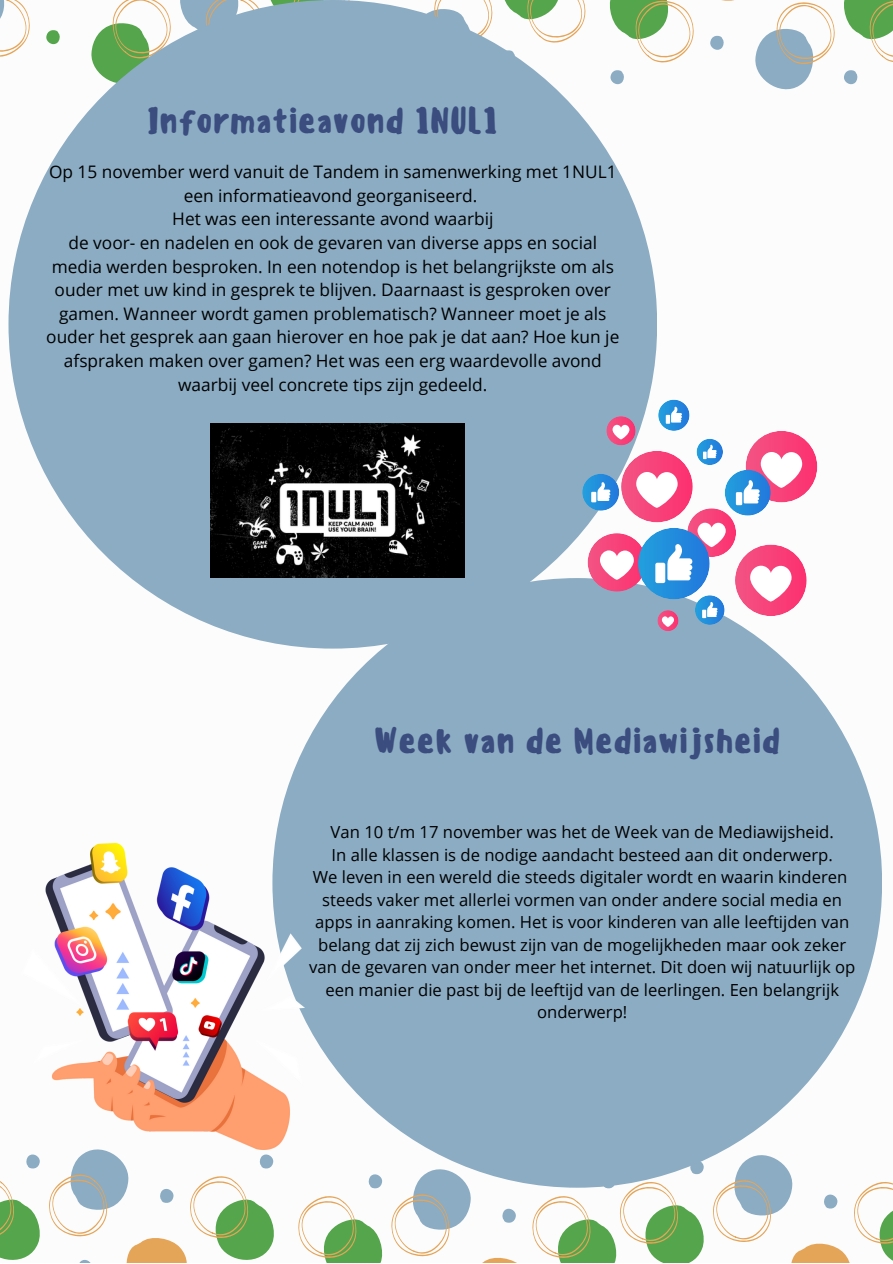
<style>
.page{position:relative;width:893px;height:1264px;background:#fff}
.page>*{position:absolute;margin:0;border:0;box-sizing:border-box;transform-origin:0 0}
.t1{font:500 34.5px "Sensei";color:#3b4c7e}
.t2{font:17.25px/23.5px "Open Sans";color:#000;text-align:center}
.t3{font:16.65px/22.5px "Open Sans";color:#000;text-align:center}
</style>
<div class="page">
<svg style="left:0;top:0;width:30px;height:57px"></svg>
<svg style="left:46px;top:30px;width:14px;height:15px"></svg>
<svg style="left:91px;top:0;width:80px;height:83px"></svg>
<svg style="left:180px;top:0;width:172px;height:38px"></svg>
<svg style="left:411px;top:0;width:175px;height:69px"></svg>
<svg style="left:609px;top:0;width:283px;height:89px"></svg>
<svg style="left:712px;top:1155px;width:180px;height:107px"></svg>
<svg style="left:368px;top:1174px;width:14px;height:14px"></svg>
<svg style="left:391px;top:1157px;width:315px;height:105px"></svg>
<svg style="left:298px;top:1196px;width:85px;height:66px"></svg>
<svg style="left:0;top:1149px;width:274px;height:113px"></svg>
<div style="left:8px;top:0;width:649px;height:648px;background:#8bacc3;border-radius:50%"></div>
<div style="left:272px;top:578px;width:610px;height:609px;background:#8bacc3;border-radius:50%"></div>
<img style="left:210px;top:424px;width:254px;height:154px">
<img style="left:45px;top:843px;width:259px;height:305px">
<svg style="left:587px;top:533px;width:59px;height:58px;background:#f74a7f"></svg>
<svg style="left:600px;top:550px;width:33px;height:29px"></svg>
<svg style="left:687px;top:508px;width:49px;height:49px"></svg>
<svg style="left:735px;top:544px;width:71px;height:72px;background:#f7467c"></svg>
<svg style="left:750px;top:565px;width:41px;height:36px"></svg>
<svg style="left:660px;top:610px;width:16px;height:4px"></svg>
<svg style="left:661px;top:616px;width:13px;height:11px"></svg>
<svg style="left:745px;top:431px;width:72px;height:71px;background:#f94078"></svg>
<div style="left:621px;top:451px;width:71px;height:71px;background:linear-gradient(to right,#f35b8a,#fc2f6e);border-radius:50%"></div>
<svg style="left:636px;top:472px;width:41px;height:36px"></svg>
<svg style="left:606px;top:416px;width:29px;height:29px"></svg>
<svg style="left:612px;top:425px;width:17px;height:14px"></svg>
<svg style="left:638px;top:528px;width:71px;height:71px;background:#2692dc"></svg>
<div style="left:655px;top:562px;width:10px;height:21px;background:#fff;border-radius:2px"></div>
<svg style="left:667px;top:522px;width:58px;height:58px"></svg>
<svg style="left:695px;top:595px;width:29px;height:30px"></svg>
<svg style="left:702px;top:602px;width:15px;height:16px"></svg>
<svg style="left:582px;top:474px;width:37px;height:37px"></svg>
<div style="left:591px;top:492px;width:5px;height:10px;background:#fff"></div>
<svg style="left:597px;top:482px;width:13px;height:19px"></svg>
<svg style="left:696px;top:439px;width:27px;height:26px"></svg>
<svg style="left:703px;top:444px;width:13px;height:15px"></svg>
<svg style="left:724px;top:470px;width:46px;height:45px"></svg>
<div style="left:735px;top:492px;width:7px;height:13px;background:#fff"></div>
<svg style="left:743px;top:452px;width:59px;height:51px"></svg>
<svg style="left:664px;top:399px;width:19px;height:4px"></svg>
<svg style="left:670px;top:406px;width:12px;height:16px"></svg>
<p class="t1" style="left:147px;top:100px;width:352px">Informatieavond 1NUL1</p>
<p class="t2" style="left:49px;top:160px;width:569px">Op 15 november werd vanuit de Tandem in samenwerking met 1NUL1 een informatieavond georganiseerd.</p>
<p class="t2" style="left:172px;top:207px;width:322px">Het was een interessante avond waarbij</p>
<p class="t2" style="left:46px;top:230px;width:574px">de voor- en nadelen en ook de gevaren van diverse apps en social media werden besproken. In een notendop is het belangrijkste om als ouder met uw kind in gesprek te blijven. Daarnaast is gesproken over gamen. Wanneer wordt gamen problematisch? Wanneer moet je als ouder het gesprek aan gaan hierover en hoe pak je dat aan? Hoe kun je afspraken maken over gamen? Het was een erg waardevolle avond waarbij veel concrete tips zijn gedeeld.</p>
<p class="t1" style="left:373px;top:720px;width:408px">Week van de Mediawijsheid</p>
<p class="t3" style="left:330px;top:820px;width:504px">Van 10 t/m 17 november was het de Week van de Mediawijsheid.</p>
<p class="t3" style="left:331px;top:843px;width:502px">In alle klassen is de nodige aandacht besteed aan dit onderwerp.</p>
<p class="t3" style="left:313px;top:865px;width:536px">We leven in een wereld die steeds digitaler wordt en waarin kinderen</p>
<p class="t3" style="left:309px;top:888px;width:547px">steeds vaker met allerlei vormen van onder andere social media en apps in aanraking komen. Het is voor kinderen van alle leeftijden van belang dat zij zich bewust zijn van de mogelijkheden maar ook zeker van de gevaren van onder meer het internet. Dit doen wij natuurlijk op een manier die past bij de leeftijd van de leerlingen. Een belangrijk onderwerp!</p>
</div>
